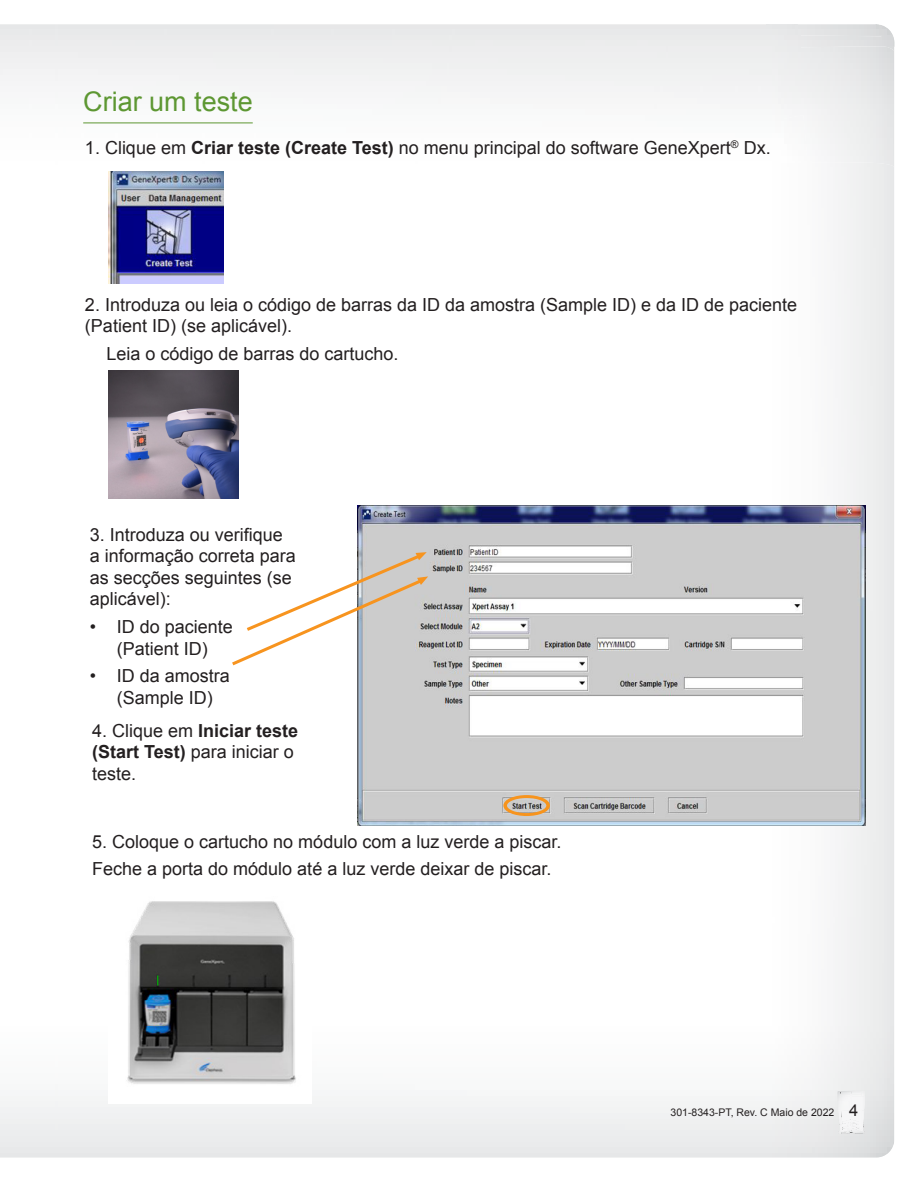
<style>
.page{position:relative;width:918px;height:1188px;background:#fff}
.page>*{position:absolute;margin:0;border:0;box-sizing:border-box;transform-origin:0 0}
.t1{font:27px "Arial";color:#5d9732}
.t2{font:18px/21.6px "Arial";color:#231f20}
.t3{font:10.5px "Arial";color:#231f20}
.s1{font-weight:700}
.s2{font-size:16.5px}
</style>
<div class="page">
<hr style="left:83px;top:123px;width:170px;height:1px;background:#5d9732">
<img style="left:126px;top:901px;width:171px;height:184px">
<img style="left:358px;top:505px;width:507px;height:320px">
<img style="left:108px;top:171px;width:115px;height:112px">
<img style="left:108px;top:371px;width:130px;height:127px">
<div style="left:504px;top:795px;width:46px;height:21px;border:3px solid #f7941d;border-radius:50%"></div>
<svg style="left:232px;top:552px;width:196px;height:116px"></svg>
<img style="left:837px;top:1111px;width:1px;height:23px">
<img style="left:837px;top:1091px;width:1px;height:20px">
<img style="left:838px;top:1091px;width:27px;height:43px">
<svg style="left:841px;top:1091px;width:10px;height:5px"></svg>
<img style="left:851px;top:1091px;width:14px;height:5px">
<h1 class="t1" style="left:83px;top:91px;width:171px">Criar um teste</h1>
<p class="t2" style="left:85px;top:138px;width:687px">1. Clique em <span class="s1">Criar teste (Create Test)</span> no menu principal do software GeneXpert<sup>®</sup> Dx.</p>
<p class="t2" style="left:85px;top:294px;width:714px">2. Introduza ou leia o código de barras da ID da amostra (Sample ID) e da ID de paciente (Patient ID) (se aplicável).</p>
<p class="t2" style="left:107px;top:343px;width:294px">Leia o código de barras do cartucho.</p>
<p class="t2" style="left:90px;top:524px;width:208px">3. Introduza ou verifique a informação correta para as secções seguintes (se aplicável):</p>
<p class="t2" style="left:90px;top:617px;width:145px;text-align:center">• ID do paciente (Patient ID)</p>
<p class="t2" style="left:90px;top:667px;width:142px;text-align:center">• ID da amostra (Sample ID)</p>
<p class="t2" style="left:92px;top:721px;width:208px">4. Clique em <span class="s1">Iniciar teste (Start Test)</span> para iniciar o teste.</p>
<p class="t2" style="left:92px;top:828px;width:471px;line-height:27.6px">5. Coloque o cartucho no módulo com a luz verde a piscar.<br>Feche a porta do módulo até a luz verde deixar de piscar.</p>
<p class="t3" style="left:671px;top:1108px;width:189px">301-8343-PT, Rev. C Maio de 2022 <span class="s2">4</span></p>
</div>
